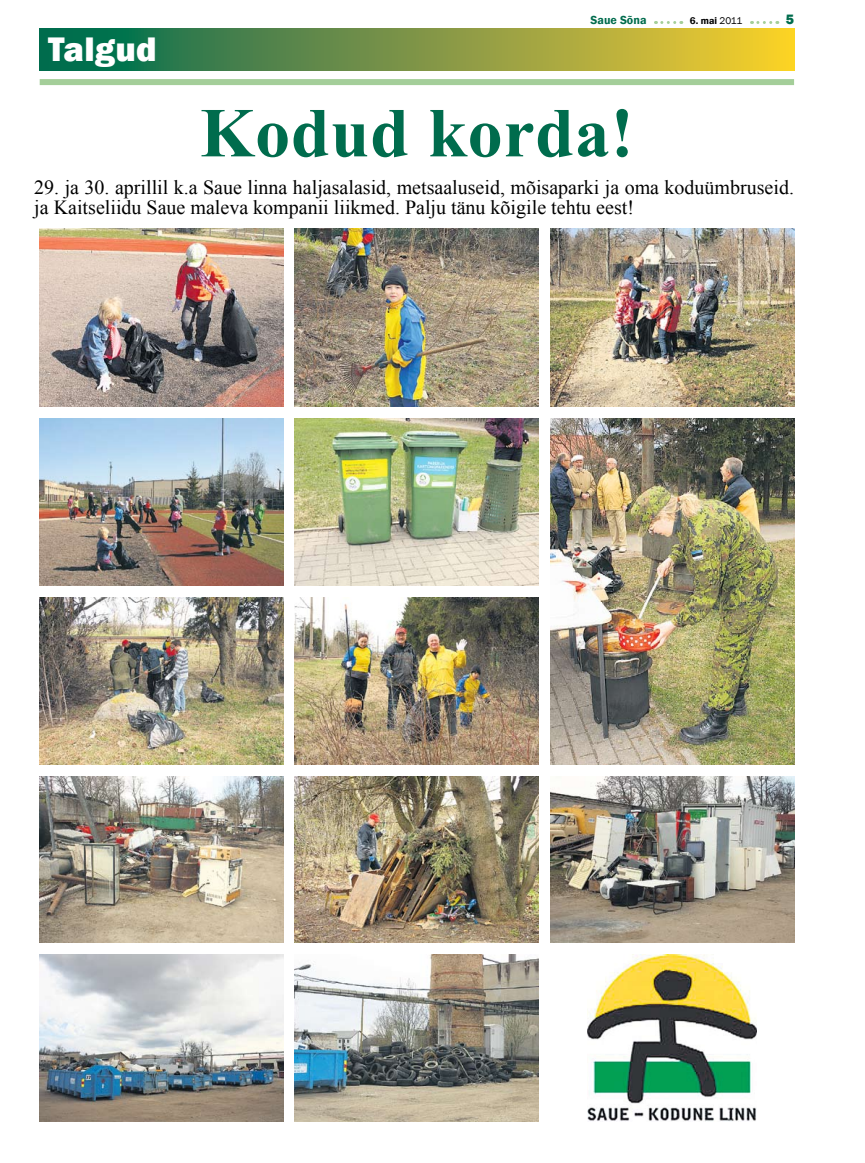
<style>
.page{position:relative;width:865px;height:1163px;background:#fff}
.page>*{position:absolute;margin:0;border:0;box-sizing:border-box;transform-origin:0 0}
.t1{font:700 70px "Times New Roman";letter-spacing:.01em;color:#006c4d}
.t2{font:800 35px "Franklin Gothic";color:#fff}
.t3{font:20px/20px "Times New Roman";color:#000}
.t4{font:800 14px "Franklin Gothic";color:#006c4d}
.t5{font:600 12px "Franklin Gothic";color:#006c4d}
.t6{font:600 10px "Franklin Gothic";color:#000}
.s1{font-weight:400}
</style>
<div class="page">
<svg style="left:655px;top:21px;width:27px;height:3px"></svg>
<svg style="left:751px;top:21px;width:26px;height:3px"></svg>
<svg style="left:40px;top:28px;width:754px;height:43px;background:#7b9843"></svg>
<div style="left:40px;top:79px;width:754px;height:6px;background:#a4ce99"></div>
<img style="left:40px;top:228px;width:243px;height:178px">
<img style="left:40px;top:418px;width:243px;height:167px">
<img style="left:295px;top:597px;width:244px;height:167px">
<img style="left:40px;top:597px;width:243px;height:167px">
<img style="left:295px;top:776px;width:244px;height:166px">
<img style="left:40px;top:776px;width:243px;height:166px">
<img style="left:550px;top:776px;width:244px;height:166px">
<img style="left:295px;top:418px;width:244px;height:167px">
<img style="left:550px;top:228px;width:244px;height:178px">
<img style="left:587px;top:954px;width:169px;height:167px">
<img style="left:550px;top:418px;width:244px;height:346px">
<img style="left:40px;top:954px;width:243px;height:167px">
<img style="left:295px;top:228px;width:244px;height:178px">
<img style="left:295px;top:954px;width:244px;height:167px">
<h2 class="t2" style="left:48px;top:27px;width:110px">Talgud</h2>
<p class="t5" style="left:590px;top:13px;width:57px">Saue Sõna</p>
<p class="t6" style="left:690px;top:14px;width:54px">6. mai <span class="s1">2011</span></p>
<p class="t4" style="left:785px;top:10px;width:10px">5</p>
<h1 class="t1" style="left:200px;top:84px;width:435px">Kodud korda!</h1>
<p class="t3" style="left:34px;top:177px;width:761px">29. ja 30. aprillil k.a Saue linna haljasalasid, metsaaluseid, mõisaparki ja oma koduümbruseid. ja Kaitseliidu Saue maleva kompanii liikmed. Palju tänu kõigile tehtu eest!</p>
</div>
